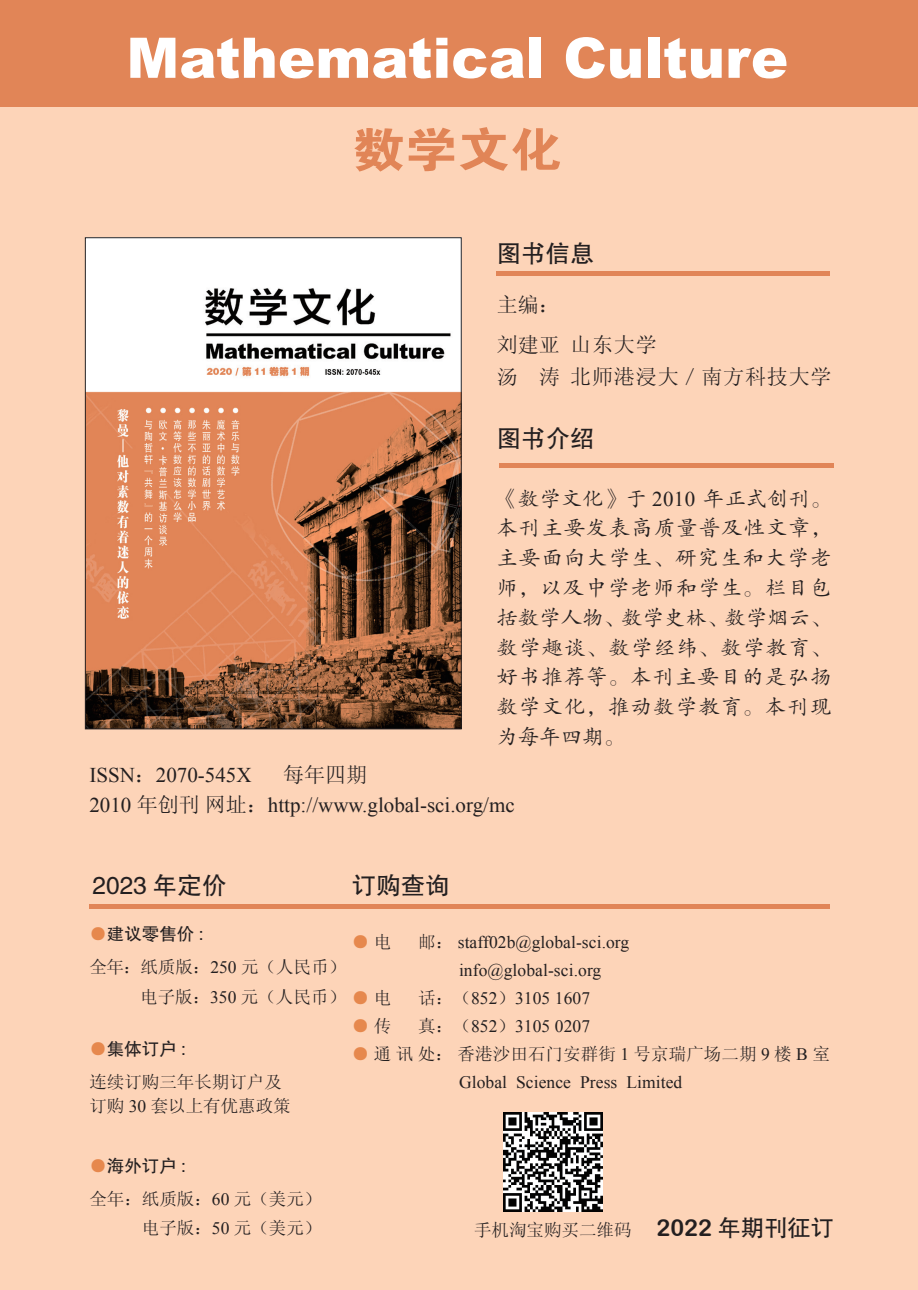
<style>
.page{position:relative;width:918px;height:1290px;background:#fff}
.page>*{position:absolute;margin:0;border:0;box-sizing:border-box;transform-origin:0 0}
.t1{font:900 56px "Arial";color:#fff}
.t2{font:47.25px "FZDHTK GBK1 0";color:#e18557;scale:1.11 1}
.t3{font:24.5px "FZHTK GBK1 0";color:#231f20}
.t4{font:23.28px "FZHTK GBK1 0";color:#231f20}
.t5{font:21px/29.8px "FZKTK GBK1 0";letter-spacing:.07em;color:#231f20;text-align:justify}
.t6{font:21px "Times New Roman";color:#231f20}
.t7{font:21px "Sim Sun";letter-spacing:.04em;color:#231f20}
.t8{font:21px/40.1px "Sim Sun";letter-spacing:.02em;color:#231f20}
.t9{font:17.5px/29.2px "Sim Sun";color:#231f20}
.t10{font:17.5px "Times New Roman";letter-spacing:.005em;color:#231f20}
.t11{font:17.5px "FZHTK GBK1 0";color:#231f20}
.t12{font:17.5px "Sim Sun";color:#e6884d}
.s1{font-family:"Times New Roman"}
.s2{font-family:"Sim Sun"}
.s3{font-family:"Sim Sun";color:#e6884d}
.s4{color:#e6884d}
.s5{color:#231f20}
.s6{font-family:"Arial Rounded MT Bold"}
</style>
<div class="page">
<div style="left:0;top:106px;width:918px;height:1184px;background:#fdd4b8"></div>
<div style="left:497px;top:271px;width:333px;height:5px;background:#e18557"></div>
<div style="left:0;top:0;width:918px;height:106px;background:#e18557"></div>
<img style="left:503px;top:1112px;width:99px;height:99px">
<img style="left:87px;top:239px;width:372px;height:488px">
<div style="left:499px;top:463px;width:335px;height:5px;background:#e18557"></div>
<div style="left:89px;top:904px;width:741px;height:5px;background:#e18557"></div>
<h1 class="t1" style="left:126px;top:17px;width:663px">Mathematical Culture</h1>
<h2 class="t2" style="left:352px;top:124px;width:191px">数学文化</h2>
<p class="t3" style="left:497px;top:240px;width:99px">图书信息</p>
<p class="t8" style="left:497px;top:285px;width:162px">主编：<br>刘建亚 山东大学</p>
<p class="t7" style="left:497px;top:366px;width:336px">汤 涛 北师港浸大／南方科技大学</p>
<p class="t3" style="left:497px;top:425px;width:99px">图书介绍</p>
<p class="t5" style="left:497px;top:484px;width:336px">《数学文化》于 <span class="s1">2010</span> 年正式创刊。本刊主要发表高质量普及性文章，主要面向大学生、研究生和大学老师，以及中学老师和学生。栏目包括数学人物、数学史林、数学烟云、数学趣谈、数学经纬、数学教育、好书推荐等。本刊主要目的是弘扬数学文化，推动数学教育。本刊现为每年四期。</p>
<p class="t6" style="left:89px;top:761px;width:164px">ISSN<span class="s2">：</span>2070-545X</p>
<p class="t7" style="left:283px;top:764px;width:85px">每年四期</p>
<p class="t6" style="left:89px;top:791px;width:427px">2010 <span class="s2">年创刊网址：</span>http://www.global-sci.org/mc</p>
<p class="t3" style="left:92px;top:872px;width:135px">2023 年定价</p>
<p class="t3" style="left:352px;top:872px;width:100px">订购查询</p>
<p class="t11" style="left:89px;top:925px;width:116px"><span class="s3">●</span>建议零售价 :</p>
<p class="t9" style="left:140px;top:952px;width:253px;text-indent:-51px">全年：纸质版：<span class="s1">250</span> 元（人民币）<br>电子版：<span class="s1">350</span> 元（人民币） <span class="s4">●</span> 电</p>
<p class="t12" style="left:352px;top:933px;width:41px">●<span class="s5">电</span></p>
<p class="t10" style="left:418px;top:930px;width:213px"><span class="s2">邮：</span> staff02b@global-sci.org</p>
<p class="t10" style="left:459px;top:958px;width:144px">info@global-sci.org</p>
<p class="t10" style="left:418px;top:986px;width:173px"><span class="s2">话：（</span>852<span class="s2">）</span>3105 1607</p>
<p class="t12" style="left:352px;top:1017px;width:41px">● <span class="s5">传</span></p>
<p class="t10" style="left:418px;top:1014px;width:173px"><span class="s2">真：（</span>852<span class="s2">）</span>3105 0207</p>
<p class="t9" style="left:352px;top:1039px;width:479px"><span class="s4">●</span> 通讯处：香港沙田石门安群街 <span class="s1">1</span> 号京瑞广场二期 <span class="s1">9</span> 楼 <span class="s1">B</span> 室</p>
<p class="t10" style="left:459px;top:1070px;width:225px">Global Science Press Limited</p>
<p class="t11" style="left:89px;top:1039px;width:98px"><span class="s3">●</span>集体订户 :</p>
<p class="t9" style="left:89px;top:1069px;width:203px;line-height:24.5px">连续订购三年长期订户及订购 <span class="s1">30</span> 套以上有优惠政策</p>
<p class="t11" style="left:89px;top:1156px;width:98px"><span class="s3">●</span>海外订户 :</p>
<p class="t9" style="left:89px;top:1184px;width:233px;text-align:right">全年：纸质版：<span class="s1">60</span> 元（美元）电子版：<span class="s1">50</span> 元（美元）</p>
<p class="t9" style="left:474px;top:1215px;width:159px">手机淘宝购买二维码</p>
<p class="t4" style="left:656px;top:1214px;width:179px"><span class="s6">2022</span> 年期刊征订</p>
</div>
